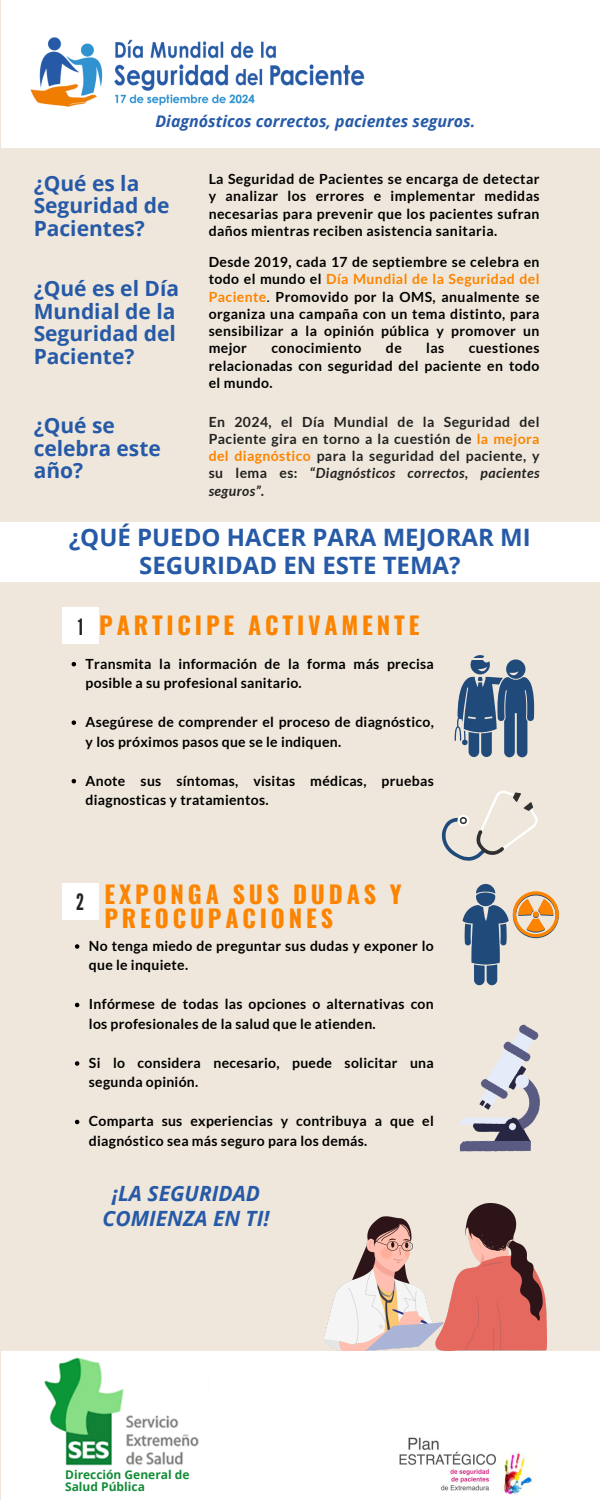
<style>
.page{position:relative;width:600px;height:1500px;background:#efe7db}
.page>*{position:absolute;margin:0;border:0;box-sizing:border-box;transform-origin:0 0}
.t1{font:700 24px/24.8px "Oswald";letter-spacing:.16em;color:#fc8400}
.t2{font:700 24px/28.5px "Open Sans";color:#265aa7;text-align:center}
.t3{font:22.5px "League Gothic";color:#222}
.t4{font:700 21px/22.5px "Open Sans";color:#265aa7}
.t5{font:italic 700 21px/24.8px "Open Sans";color:#265aa7;text-align:center}
.t6{font:italic 700 16px "Open Sans";color:#265aa7}
.t7{font:700 14px/17.2px "Lato";letter-spacing:.02em;color:#000}
.t8{font:700 14px/17.2px "Lato";letter-spacing:.03em;color:#222;text-align:justify}
.t9{font:700 12px "Open Sans";color:#138c37}
.s1{color:#fc8400}
.s2{font-weight:400}
.s3{font-style:italic}
</style>
<div class="page">
<div style="left:63px;top:607px;width:36px;height:37px;background:#fff"></div>
<div style="left:63px;top:883px;width:36px;height:36px;background:#fff"></div>
<svg style="left:441px;top:790px;width:97px;height:71px"></svg>
<div style="left:1px;top:1352px;width:599px;height:148px;background:#fff"></div>
<div style="left:1px;top:0;width:599px;height:148px;background:#fff"></div>
<svg style="left:463px;top:884px;width:96px;height:101px"></svg>
<svg style="left:455px;top:655px;width:80px;height:102px"></svg>
<img style="left:30px;top:37px;width:335px;height:70px">
<svg style="left:460px;top:1025px;width:80px;height:126px"></svg>
<div style="left:0;top:522px;width:600px;height:60px;background:#fff"></div>
<svg style="left:72px;top:662px;width:4px;height:4px"></svg>
<svg style="left:72px;top:720px;width:4px;height:5px"></svg>
<svg style="left:72px;top:779px;width:4px;height:4px"></svg>
<img style="left:325px;top:1204px;width:221px;height:146px">
<img style="left:44px;top:1358px;width:155px;height:108px">
<svg style="left:75px;top:944px;width:4px;height:5px"></svg>
<svg style="left:75px;top:1003px;width:4px;height:4px"></svg>
<svg style="left:75px;top:1061px;width:4px;height:5px"></svg>
<svg style="left:75px;top:1120px;width:4px;height:4px"></svg>
<img style="left:399px;top:1437px;width:133px;height:58px">
<p class="t6" style="left:155px;top:110px;width:321px">Diagnósticos correctos, pacientes seguros.</p>
<h1 class="t4" style="left:34px;top:171px;width:137px">¿Qué es la<br>Seguridad de<br>Pacientes?</h1>
<p class="t4" style="left:34px;top:277px;width:147px">¿Qué es el Día<br>Mundial de la<br>Seguridad del<br>Paciente?</p>
<h2 class="t4" style="left:34px;top:414px;width:129px">¿Qué se celebra este año?</h2>
<h1 class="t7" style="left:209px;top:170px;width:332px;text-align:justify">La Seguridad de Pacientes se encarga de detectar y analizar los errores e implementar medidas necesarias para prevenir que los pacientes sufran daños mientras reciben asistencia sanitaria.</h1>
<p class="t7" style="left:209px;top:253px;width:332px;text-align:justify">Desde 2019, cada 17 de septiembre se celebra en todo el mundo el <span class="s1">Día Mundial de la Seguridad del Paciente</span><span class="s2">.</span> Promovido por la OMS, anualmente se organiza una campaña con un tema distinto, para sensibilizar a la opinión pública y promover un mejor</p>
<p class="t7" style="left:272px;top:339px;width:91px">conocimiento</p>
<p class="t7" style="left:386px;top:339px;width:17px">de</p>
<p class="t7" style="left:426px;top:339px;width:20px">las</p>
<p class="t7" style="left:209px;top:339px;width:332px;text-align:justify;text-indent:260px">cuestiones relacionadas con seguridad del paciente en todo el mundo.</p>
<p class="t8" style="left:209px;top:413px;width:332px">En 2024, el Día Mundial de la Seguridad del Paciente gira en torno a la cuestión de <span class="s1">la mejora del diagnóstico</span> para la seguridad del paciente, y su lema es: “<span class="s3">Diagnósticos correctos, pacientes seguros”.</span></p>
<p class="t2" style="left:69px;top:522px;width:463px">¿QUÉ PUEDO HACER PARA MEJORAR MI<br>SEGURIDAD EN ESTE TEMA?</p>
<p class="t3" style="left:78px;top:614px;width:7px">1</p>
<p class="t1" style="left:99px;top:612px;width:322px">PARTICIPE ACTIVAMENTE</p>
<h4 class="t7" style="left:86px;top:653px;width:350px;line-height:19.5px">Transmita la información de la forma más precisa posible a su profesional sanitario.</h4>
<h3 class="t7" style="left:86px;top:712px;width:350px;line-height:19.5px">Asegúrese de comprender el proceso de diagnóstico, y los próximos pasos que se le indiquen.</h3>
<h5 class="t7" style="left:86px;top:770px;width:350px;line-height:19.5px">Anote sus síntomas, visitas médicas, pruebas diagnosticas y tratamientos.</h5>
<p class="t3" style="left:76px;top:889px;width:10px">2</p>
<p class="t1" style="left:104px;top:880px;width:299px">EXPONGA SUS DUDAS Y<br>PREOCUPACIONES</p>
<p class="t7" style="left:89px;top:936px;width:346px;line-height:19.5px">No tenga miedo de preguntar sus dudas y exponer lo que le inquiete.</p>
<p class="t7" style="left:89px;top:994px;width:346px;line-height:19.5px">Infórmese de todas las opciones o alternativas con los profesionales de la salud que le atienden.</p>
<p class="t7" style="left:89px;top:1053px;width:346px;line-height:19.5px">Si lo considera necesario, puede solicitar una segunda opinión.</p>
<p class="t7" style="left:89px;top:1111px;width:346px;line-height:19.5px">Comparta sus experiencias y contribuya a que el diagnóstico sea más seguro para los demás.</p>
<h6 class="t5" style="left:103px;top:1181px;width:168px">¡LA SEGURIDAD<br>COMIENZA EN TI!</h6>
<h5 class="t9" style="left:65px;top:1466px;width:126px">Dirección General de</h5>
<h1 class="t9" style="left:65px;top:1478px;width:81px">Salud Pública</h1>
</div>
